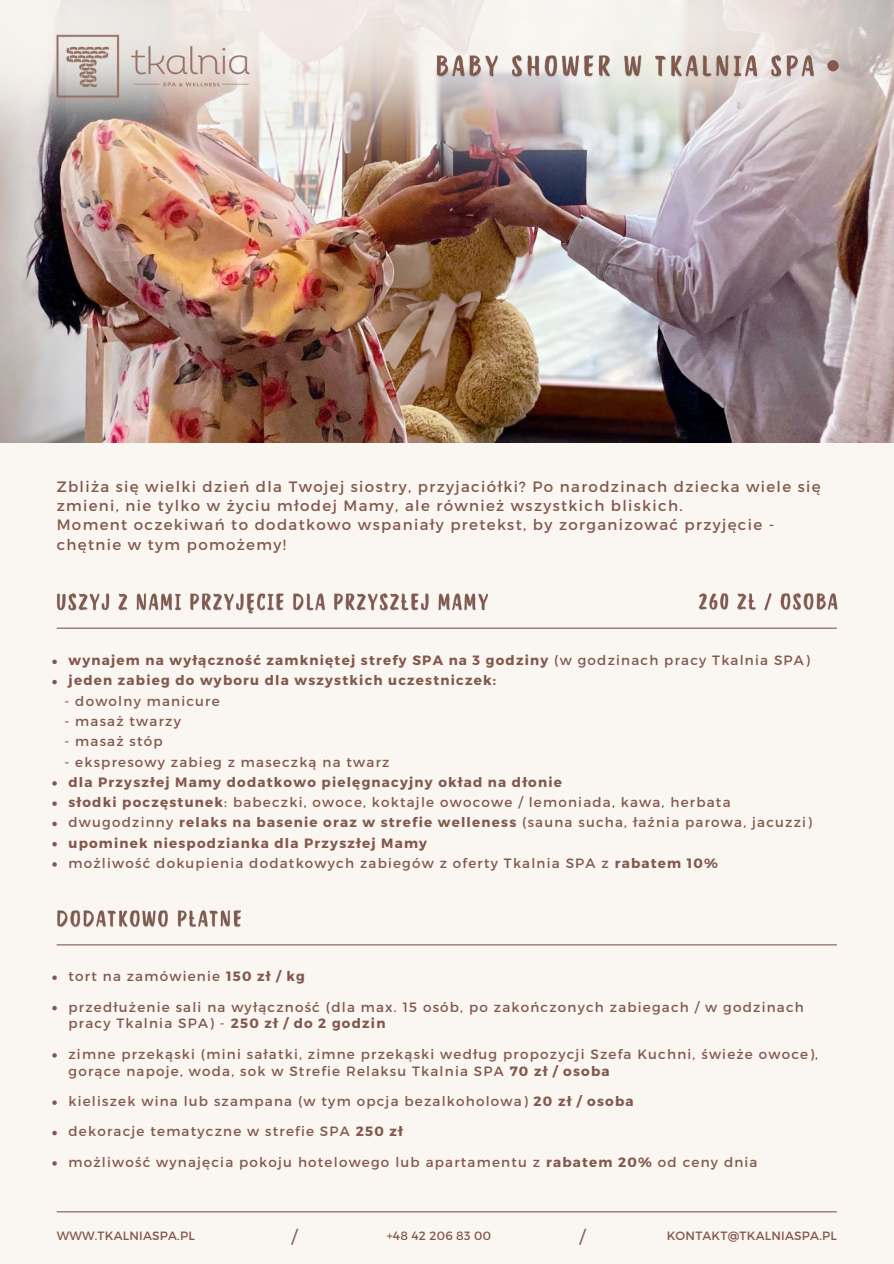
<style>
.page{position:relative;width:894px;height:1264px;background:#fff}
.page>*{position:absolute;margin:0;border:0;box-sizing:border-box;transform-origin:0 0}
.t1{font:19.5px "Century Gothic";color:#82594c}
.t2{font:15px/19.2px "Montserrat";letter-spacing:.09em;color:#82594c}
.t3{font:13.5px/16.8px "Montserrat";letter-spacing:.09em;color:#82594c}
.t4{font:700 13.5px/20.2px "Montserrat";letter-spacing:.09em;color:#82594c}
.t5{font:12px "Montserrat";letter-spacing:.02em;color:#82594c}
.s1{font-weight:400}
.s2{font-weight:700}
</style>
<div class="page">
<div style="left:0;top:0;width:893px;height:1263px;background:#faf6f1"></div>
<hr style="left:57px;top:627px;width:779px;height:1px;background:#82594c">
<hr style="left:57px;top:944px;width:779px;height:1px;background:#82594c">
<hr style="left:57px;top:1211px;width:779px;height:1px;background:#82594c">
<img style="left:0;top:315px;width:893px;height:127px">
<img style="left:0;top:0;width:893px;height:315px">
<div style="left:827px;top:60px;width:11px;height:11px;background:#82594c;border-radius:50%"></div>
<img style="left:53px;top:30px;width:202px;height:77px">
<svg style="left:52px;top:659px;width:5px;height:5px"></svg>
<svg style="left:52px;top:680px;width:5px;height:4px"></svg>
<svg style="left:52px;top:781px;width:5px;height:4px"></svg>
<svg style="left:52px;top:801px;width:5px;height:5px"></svg>
<svg style="left:52px;top:821px;width:5px;height:5px"></svg>
<svg style="left:52px;top:842px;width:5px;height:4px"></svg>
<svg style="left:52px;top:862px;width:5px;height:4px"></svg>
<svg style="left:52px;top:975px;width:5px;height:5px"></svg>
<svg style="left:52px;top:1005px;width:5px;height:5px"></svg>
<svg style="left:52px;top:1053px;width:5px;height:4px"></svg>
<svg style="left:52px;top:1100px;width:5px;height:4px"></svg>
<svg style="left:52px;top:1130px;width:5px;height:5px"></svg>
<svg style="left:52px;top:1161px;width:5px;height:4px"></svg>
<img style="left:432px;top:50px;width:386px;height:34px">
<img style="left:56px;top:593px;width:432px;height:21px">
<img style="left:57px;top:910px;width:184px;height:18px">
<img style="left:698px;top:593px;width:140px;height:18px">
<p class="t2" style="left:57px;top:476px;width:765px">Zbliża się wielki dzień dla Twojej siostry, przyjaciółki? Po narodzinach dziecka wiele się zmieni, nie tylko w życiu młodej Mamy, ale również wszystkich bliskich.<br>Moment oczekiwań to dodatkowo wspaniały pretekst, by zorganizować przyjęcie - chętnie w tym pomożemy!</p>
<p class="t4" style="left:68px;top:649px;width:742px">wynajem na wyłączność zamkniętej strefy SPA na 3 godziny <span class="s1">(w godzinach pracy Tkalnia SPA)</span></p>
<p class="t4" style="left:68px;top:670px;width:429px">jeden zabieg do wyboru dla wszystkich uczestniczek:</p>
<p class="t3" style="left:64px;top:692px;width:157px">- dowolny manicure</p>
<p class="t3" style="left:64px;top:712px;width:118px">- masaż twarzy</p>
<p class="t3" style="left:64px;top:732px;width:100px">- masaż stóp</p>
<p class="t4" style="left:68px;top:751px;width:744px;text-indent:-4px"><span class="s1">- ekspresowy zabieg z maseczką na twarz<br></span>dla Przyszłej Mamy dodatkowo pielęgnacyjny okład na dłonie<br>słodki poczęstunek<span class="s1">: babeczki, owoce, koktajle owocowe / lemoniada, kawa, herbata dwugodzinny</span> relaks na basenie oraz w strefie welleness <span class="s1">(sauna sucha, łaźnia parowa, jacuzzi) </span>upominek niespodzianka dla Przyszłej Mamy</p>
<h3 class="t3" style="left:68px;top:854px;width:651px">możliwość dokupienia dodatkowych zabiegów z oferty Tkalnia SPA z <span class="s2">rabatem 10%</span></h3>
<p class="t3" style="left:68px;top:967px;width:238px">tort na zamówienie <span class="s2">150 zł / kg</span></p>
<p class="t3" style="left:68px;top:997px;width:736px">przedłużenie sali na wyłączność (dla max. 15 osób, po zakończonych zabiegach / w godzinach pracy Tkalnia SPA) - <span class="s2">250 zł / do 2 godzin</span></p>
<h3 class="t3" style="left:68px;top:1044px;width:751px">zimne przekąski (mini sałatki, zimne przekąski według propozycji Szefa Kuchni, świeże owoce), gorące napoje, woda, sok w Strefie Relaksu Tkalnia SPA <span class="s2">70 zł / osoba</span></h3>
<p class="t3" style="left:68px;top:1092px;width:566px">kieliszek wina lub szampana (w tym opcja bezalkoholowa) <span class="s2">20 zł / osoba</span></p>
<p class="t3" style="left:68px;top:1122px;width:335px">dekoracje tematyczne w strefie SPA <span class="s2">250 zł</span></p>
<p class="t3" style="left:68px;top:1152px;width:690px">możliwość wynajęcia pokoju hotelowego lub apartamentu z <span class="s2">rabatem 20%</span> od ceny dnia</p>
<p class="t5" style="left:57px;top:1228px;width:140px">WWW.TKALNIASPA.PL</p>
<p class="t1" style="left:290px;top:1221px;width:10px">/</p>
<p class="t5" style="left:386px;top:1228px;width:106px">+48 42 206 83 00</p>
<p class="t1" style="left:578px;top:1221px;width:10px">/</p>
<p class="t5" style="left:666px;top:1228px;width:172px">KONTAKT@TKALNIASPA.PL</p>
</div>
